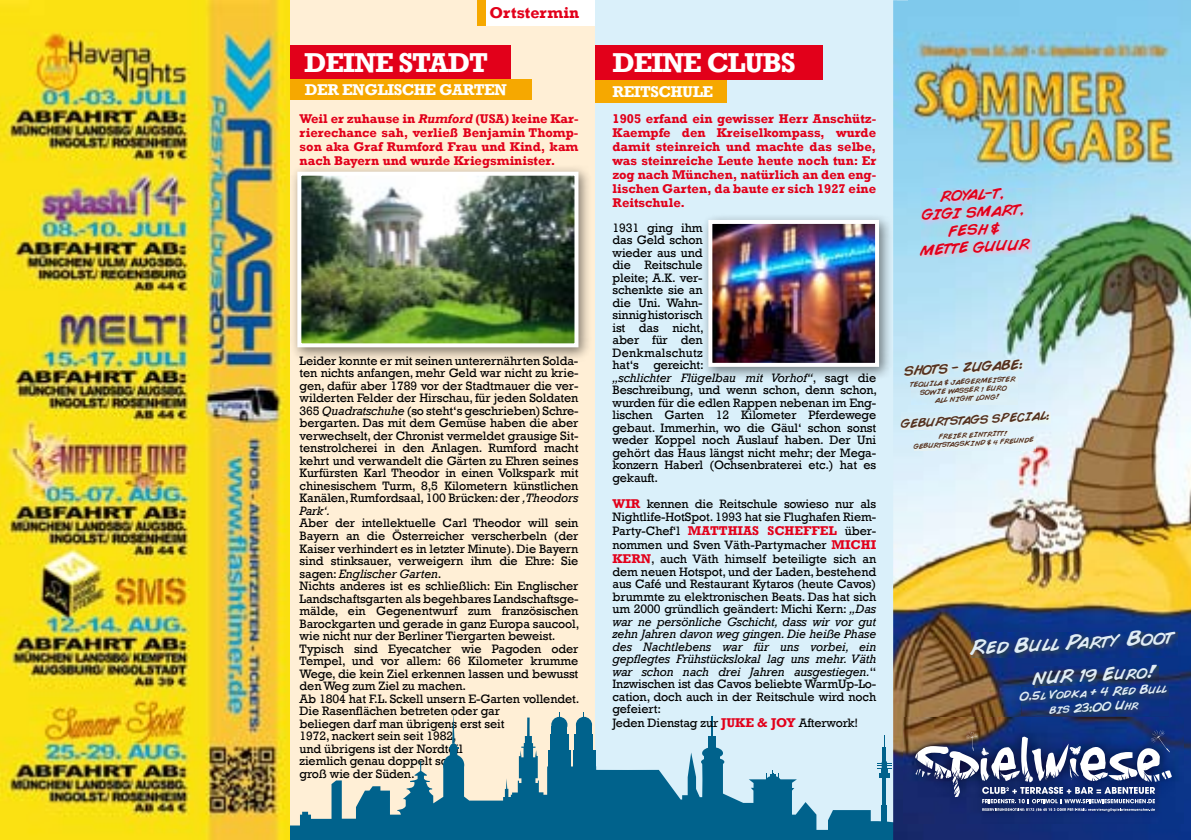
<style>
.page{position:relative;width:1191px;height:840px;background:#fff}
.page>*{position:absolute;margin:0;border:0;box-sizing:border-box;transform-origin:0 0}
.t1{font:700 28px "Rockwell";letter-spacing:-.04em;color:#fff}
.t2{font:20.4px "Comic";color:#e0edf6}
.t3{font:17.8px "Comic";color:#e0edf6}
.t4{font:700 16px "Rockwell";letter-spacing:-.03em;color:#fff}
.t5{font:700 16px "Rockwell";color:#e2001a}
.t6{font:14.6px/17.4px "Comic";color:#e2001a;text-align:center}
.t7{font:13.2px "Comic";color:#54311f}
.t8{font:700 13px/14px "Rockwell";color:#e2001a;text-align:justify}
.t9{font:12.4px/12.4px "Rockwell";letter-spacing:-.01em;color:#000}
.t10{font:12.4px/14.8px "Comic";color:#e0edf6;text-align:center}
.t11{font:11.8px "Comic";color:#54311f}
.t12{font:7px "Comic";color:#54311f}
.t13{font:6.8px/8.2px "Comic";color:#54311f;text-align:center}
.s1{font-style:italic}
.s2{font-weight:700;font-size:13px;color:#e2001a}
</style>
<div class="page">
<div style="left:287px;top:0;width:308px;height:839px;background:#ffeed4"></div>
<div style="left:287px;top:45px;width:224px;height:34px;background:#e2001a"></div>
<div style="left:288px;top:79px;width:243px;height:20px;background:#f6a800"></div>
<div style="left:289px;top:163px;width:311px;height:206px;background:#000;opacity:.5"></div>
<img style="left:302px;top:176px;width:271px;height:166px">
<div style="left:297px;top:171px;width:281px;height:176px;border:4px solid #fff"></div>
<div style="left:478px;top:0;width:117px;height:26px;background:#fff"></div>
<div style="left:477px;top:0;width:8px;height:26px;background:#f6a800"></div>
<div style="left:595px;top:0;width:342px;height:839px;background:#daf0fa"></div>
<svg style="left:289px;top:717px;width:581px;height:122px"></svg>
<div style="left:881px;top:805px;width:6px;height:17px;background:#00628c"></div>
<hr style="left:882px;top:777px;width:3px;height:28px;background:#00628c">
<div style="left:879px;top:772px;width:10px;height:5px;background:#00628c"></div>
<div style="left:881px;top:759px;width:6px;height:13px;background:#00628c;border-radius:3px"></div>
<hr style="left:882px;top:746px;width:4px;height:15px;background:#00628c">
<svg style="left:877px;top:762px;width:14px;height:11px"></svg>
<div style="left:765px;top:775px;width:16px;height:11px;background:#00628c;border-radius:50%"></div>
<svg style="left:766px;top:770px;width:13px;height:8px"></svg>
<div style="left:701px;top:757px;width:23px;height:9px;background:#00628c;border-radius:50%"></div>
<div style="left:704px;top:752px;width:16px;height:8px;background:#00628c"></div>
<div style="left:702px;top:746px;width:21px;height:11px;background:#00628c;border-radius:50%"></div>
<div style="left:708px;top:735px;width:8px;height:13px;background:#00628c"></div>
<svg style="left:711px;top:716px;width:1px;height:19px"></svg>
<div style="left:548px;top:750px;width:22px;height:16px;background:#00628c"></div>
<div style="left:550px;top:734px;width:19px;height:17px;background:#00628c"></div>
<div style="left:551px;top:726px;width:16px;height:11px;background:#00628c"></div>
<div style="left:551px;top:716px;width:16px;height:16px;background:#00628c;border-radius:50%"></div>
<div style="left:573px;top:750px;width:22px;height:16px;background:#00628c"></div>
<div style="left:574px;top:734px;width:19px;height:17px;background:#00628c"></div>
<div style="left:576px;top:726px;width:16px;height:11px;background:#00628c"></div>
<div style="left:576px;top:716px;width:16px;height:16px;background:#00628c;border-radius:50%"></div>
<div style="left:443px;top:754px;width:21px;height:21px;background:#00628c;border-radius:50%"></div>
<div style="left:450px;top:743px;width:7px;height:16px;background:#00628c;border-radius:4px"></div>
<svg style="left:449px;top:713px;width:9px;height:35px"></svg>
<div style="left:595px;top:45px;width:228px;height:34px;background:#e2001a"></div>
<div style="left:595px;top:80px;width:132px;height:22px;background:#f6a800"></div>
<div style="left:700px;top:212px;width:202px;height:176px;background:#000;opacity:.5"></div>
<img style="left:713px;top:225px;width:161px;height:136px">
<div style="left:708px;top:220px;width:171px;height:146px;border:4px solid #fff"></div>
<img style="left:893px;top:0;width:298px;height:839px">
<img style="left:903px;top:717px;width:280px;height:106px">
<svg style="left:915px;top:729px;width:256px;height:82px"></svg>
<img style="left:971px;top:632px;width:206px;height:25px">
<img style="left:1034px;top:666px;width:124px;height:20px">
<img style="left:1021px;top:686px;width:147px;height:29px">
<img style="left:905px;top:359px;width:118px;height:17px">
<img style="left:911px;top:377px;width:106px;height:27px">
<img style="left:902px;top:412px;width:148px;height:17px">
<img style="left:914px;top:431px;width:121px;height:19px">
<img style="left:921px;top:189px;width:110px;height:68px">
<svg style="left:831px;top:820px;width:87px;height:20px;background:#095383"></svg>
<img style="left:0;top:0;width:289px;height:839px">
<p class="t5" style="left:489px;top:2px;width:91px">Ortstermin</p>
<h1 class="t1" style="left:304px;top:46px;width:128px">Deine Stadt</h1>
<p class="t4" style="left:305px;top:80px;width:159px">Der Englische Gart</p>
<p class="t4" style="left:484px;top:80px;width:24px">en</p>
<p class="t8" style="left:300px;top:111px;width:280px">Weil er zuhause in <span class="s1">Rumford</span> (USA) keine Kar&shy;rierechance sah, verließ Benjamin Thomp&shy;son aka Graf Rumford Frau und Kind, kam nach Bayern und wurde Kriegsminister.</p>
<p class="t9" style="left:300px;top:354px;width:280px;text-align:justify">Leider konnte er mit seinen unterernährten Solda&shy;ten nichts anfangen, mehr Geld war nicht zu krie&shy;gen, dafür aber 1789 vor der Stadtmauer die ver&shy;wilderten Felder der Hirschau, für jeden Soldaten 365 <span class="s1">Quadratschuhe</span> (so steht‘s geschrieben) Schre&shy;bergarten. Das mit dem Gemüse haben die aber verwechselt, der Chronist vermeldet grausige Sit&shy;tenstrolcherei in den Anlagen. Rumford macht kehrt und verwandelt die Gärten zu Ehren seines Kurfürsten Karl Theodor in einen Volkspark mit chinesischem Turm, 8,5 Kilometern künstlichen Kanälen, Rumfordsaal, 100 Brücken: der <span class="s1">‚Theodors Park‘.</span></p>
<p class="t9" style="left:300px;top:517px;width:281px">Aber der intellektuelle Carl Theodor will sein Bayern an die Österreicher verscherbeln (der Kaiser verhindert es in letzter Minute). Die Bayern sind stinksauer, verweigern ihm die Ehre: Sie sagen: <span class="s1">Englischer Garten</span>.<br>Nichts anderes ist es schließlich: Ein Englischer Landschaftsgarten als begehbares Landschaftsge&shy;mälde, ein Gegenentwurf zum französischen Barockgarten und gerade in ganz Europa saucool, wie nicht nur der Berliner Tiergarten beweist.<br>Typisch sind Eyecatcher wie Pagoden oder Tempel, und vor allem: 66 Kilometer krumme Wege, die kein Ziel erkennen lassen und bewusst den Weg zum Ziel zu machen.<br>Ab 1804 hat F.L. Sckell unsern E-Garten vollendet.<br>Die Rasenflächen betreten oder gar<br>beliegen darf man übrigens erst seit<br>1972, nackert sein seit 1982,<br>und übrigens ist der Nordteil<br>ziemlich genau doppelt so<br>groß wie der Süden.</p>
<h1 class="t1" style="left:612px;top:46px;width:150px">Deine Clubs</h1>
<p class="t4" style="left:612px;top:81px;width:102px">Reits chule</p>
<p class="t8" style="left:612px;top:111px;width:265px">1905 erfand ein gewisser Herr Anschütz-Kaempfe den Kreiselkompass, wurde damit steinreich und machte das selbe, was steinreiche Leute heute noch tun: Er zog nach München, natürlich an den eng&shy;lischen Garten, da baute er sich 1927 eine Reitschule.</p>
<p class="t9" style="left:612px;top:221px;width:266px">1931 ging ihm<br>das Geld schon<br>wieder aus und<br>die Reitschule<br>pleite; A.K. ver-<br>schenkte sie an<br>die Uni. Wahn-<br>sinnig historisch<br>ist das nicht,<br>aber für den<br>Denkmalschutz<br>hat‘s gereicht:<br><span class="s1">„schlichter Flügelbau mit Vorhof“</span>, sagt die<br>Beschreibung, und wenn schon, denn schon, wurden für die edlen Rappen nebenan im Eng&shy;lischen Garten 12 Kilometer Pferdewege gebaut. Immerhin, wo die Gäul‘ schon sonst weder Koppel noch Auslauf haben. Der Uni gehört das Haus längst nicht mehr; der Mega&shy;konzern Haberl (Ochsenbraterei etc.) hat es gekauft.</p>
<p class="t9" style="left:612px;top:498px;width:265px"><span class="s2">WIR</span> kennen die Reitschule sowieso nur als<br>Nightlife-HotSpot. 1993 hat sie Flughafen Riem-</p>
<p class="t9" style="left:612px;top:524px;width:172px">Party-Chef‘l <span class="s2">MATTHIAS SCHE</span></p>
<p class="t8" style="left:803px;top:523px;width:27px">FFEL</p>
<p class="t9" style="left:612px;top:523px;width:265px;line-height:14px;text-indent:232px">über&shy;nommen und Sven Väth-Partymacher <span class="s2">MICHI<br>KERN</span>, auch Väth himself beteiligte sich an</p>
<p class="t9" style="left:612px;top:565px;width:265px;text-align:justify">dem neuen Hotspot, und der Laden, bestehend aus Café und Restaurant Kytaros (heute Cavos) brummte zu elektronischen Beats. Das hat sich um 2000 gründlich geändert: Michi Kern: <span class="s1">„Das war ne persönliche Gschicht, dass wir vor gut zehn Jahren davon weg gingen. Die heiße Phase des Nachtlebens war für uns vorbei, ein gepflegtes Frühstückslokal lag uns mehr. Väth war schon nach drei Jahren ausgestiegen.</span>“ Inzwischen ist das Cavos beliebte WarmUp-Lo&shy;cation, doch auch in der Reitschule wird noch gefeiert:</p>
<p class="t9" style="left:612px;top:716px;width:247px">Jeden Dienstag zur <span class="s2">JUKE &amp; JOY</span> Afterwork!</p>
<p class="t6" style="left:917px;top:189px;width:111px;rotate:-3deg">ROYAL-T,<br>GIGI SMART,<br>FESH &amp;<br>METTE GUUUR</p>
<p class="t7" style="left:903px;top:364px;width:120px;rotate:-3deg">SHOTS - ZUGABE:</p>
<p class="t12" style="left:910px;top:381px;width:107px;rotate:-3deg">TEQUILA &amp; JAEGERMEISTER</p>
<p class="t12" style="left:919px;top:389px;width:89px;rotate:-3deg">SOWIE WASSER 1 EURO</p>
<p class="t12" style="left:934px;top:396px;width:66px;rotate:-3deg">ALL NIGHT LONG!</p>
<p class="t11" style="left:900px;top:417px;width:150px;rotate:-3deg">GEBURTSTAGS SPECIAL:</p>
<p class="t13" style="left:913px;top:434px;width:122px;rotate:-3deg">FREIER EINTRITT!<br>GEBURTSTAGSKIND &amp; 4 FREUNDE</p>
<h2 class="t2" style="left:969px;top:637px;width:206px;rotate:-3deg">Red Bull Party Boot</h2>
<h3 class="t3" style="left:1031px;top:669px;width:126px;rotate:-3deg">NUR 19 Euro!</h3>
<p class="t10" style="left:1019px;top:689px;width:149px;rotate:-3deg">0,5l Vodka + 4 Red Bull bis 23:00 Uhr</p>
</div>
